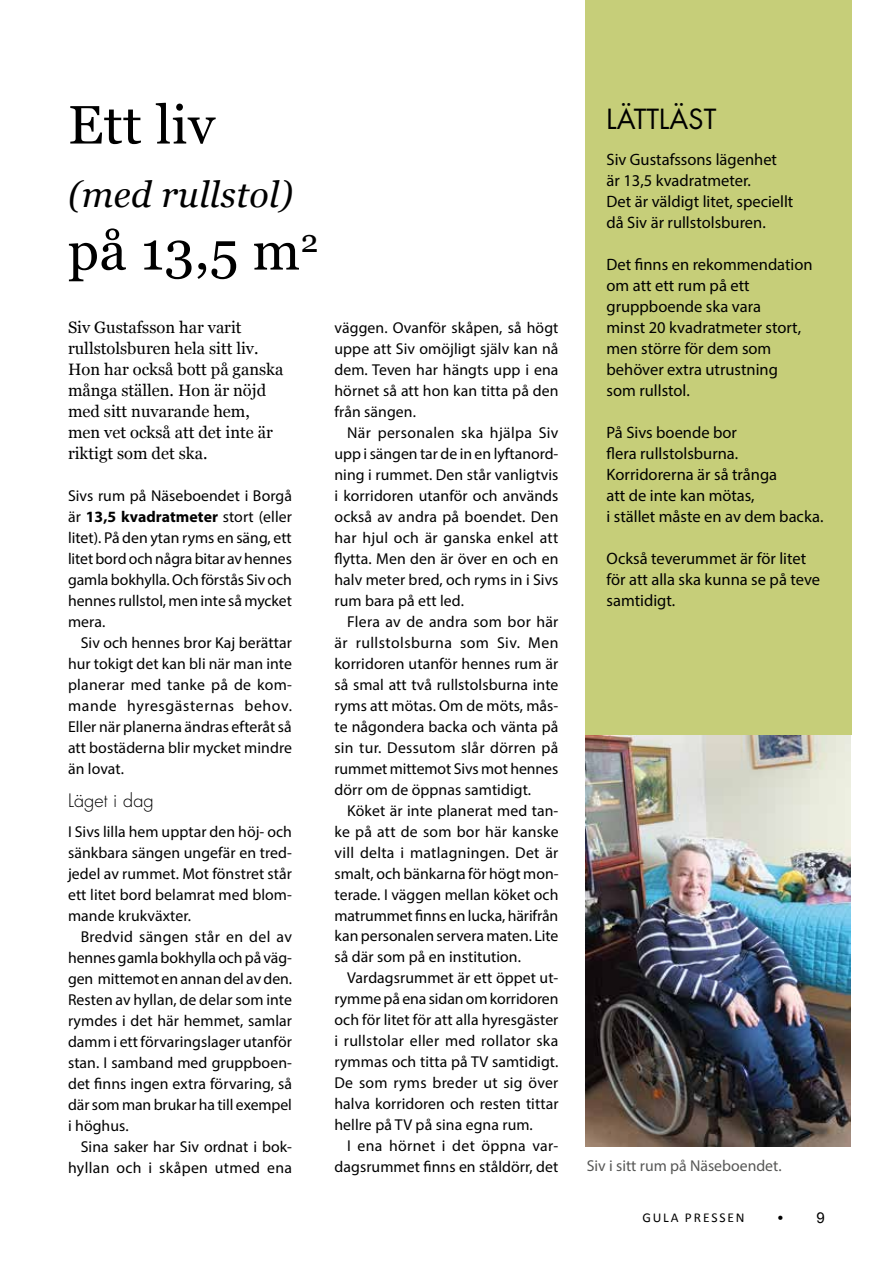
<style>
.page{position:relative;width:893px;height:1263px;background:#fff}
.page>*{position:absolute;margin:0;border:0;box-sizing:border-box;transform-origin:0 0}
.t1{font:54px "Georgia";letter-spacing:.01em;color:#000}
.t2{font:italic 36px "Georgia";letter-spacing:.01em;color:#000}
.t3{font:27px "Futura Std";letter-spacing:.005em;color:#000}
.t4{font:300 18px "Futura Std";letter-spacing:.005em;color:#000}
.t5{font:16.5px/21px "Myriad Pro";color:#000}
.t6{font:16.5px/21px "Georgia";color:#000}
.t7{font:15.75px/21px "Myriad Pro";letter-spacing:.005em;color:#000;text-align:justify}
.t8{font:15.75px/21px "Myriad Pro";letter-spacing:.025em;color:#000;text-align:right}
.t9{font:15.75px "Myriad Pro";color:#575756}
.t10{font:13.5px "Calibri";letter-spacing:.14em;color:#000}
.s1{font-weight:700}
.s2{font-family:"Arial";font-size:15px}
</style>
<div class="page">
<div style="left:585px;top:0;width:267px;height:1114px;background:#c6ce79"></div>
<img style="left:586px;top:736px;width:265px;height:410px">
<h1 class="t1" style="left:68px;top:92px;width:148px">Ett liv</h1>
<h2 class="t2" style="left:68px;top:171px;width:227px">(med rullstol)</h2>
<h1 class="t1" style="left:68px;top:218px;width:252px">på 13,5 m<sup>2</sup></h1>
<p class="t6" style="left:68px;top:317px;width:217px">Siv Gustafsson har varit rullstolsburen hela sitt liv.<br>Hon har också bott på ganska många ställen. Hon är nöjd med sitt nuvarande hem, men vet också att det inte är riktigt som det ska.</p>
<p class="t7" style="left:68px;top:484px;width:225px">Sivs rum på Näseboendet i Borgå är <span class="s1">13,5 kvadratmeter</span> stort (eller litet). På den ytan ryms en säng, ett litet bord och några bitar av hennes gamla bokhylla. Och förstås Siv och hennes rullstol, men inte så mycket mera.</p>
<p class="t7" style="left:68px;top:631px;width:225px;text-indent:13px">Siv och hennes bror Kaj berättar hur tokigt det kan bli när man inte planerar med tanke på de kom&shy;mande hyresgästernas behov.<br>Eller när planerna ändras efteråt så att bostäderna blir mycket mindre än lovat.</p>
<p class="t4" style="left:68px;top:790px;width:87px">Läget i dag</p>
<p class="t7" style="left:68px;top:820px;width:225px">I Sivs lilla hem upptar den höj- och sänkbara sängen ungefär en tred&shy;jedel av rummet. Mot fönstret står ett litet bord belamrat med blom&shy;mande krukväxter.</p>
<p class="t7" style="left:68px;top:925px;width:225px;text-indent:13px">Bredvid sängen står en del av hennes gamla bokhylla och på väg&shy;gen mittemot en annan del av den.<br>Resten av hyllan, de delar som inte rymdes i det här hemmet, samlar damm i ett förvaringslager utanför stan. I samband med gruppboen&shy;det finns ingen extra förvaring, så där som man brukar ha till exempel i höghus.</p>
<p class="t8" style="left:68px;top:1135px;width:225px">Sina saker har Siv ordnat i bok&shy;hyllan och i skåpen utmed ena</p>
<p class="t7" style="left:334px;top:316px;width:225px">väggen. Ovanför skåpen, så högt uppe att Siv omöjligt själv kan nå dem. Teven har hängts upp i ena hörnet så att hon kan titta på den från sängen.</p>
<p class="t7" style="left:334px;top:421px;width:226px;text-indent:13px">När personalen ska hjälpa Siv upp i sängen tar de in en lyftanord&shy;ning i rummet. Den står vanligtvis i korridoren utanför och används också av andra på boendet. Den har hjul och är ganska enkel att flytta. Men den är över en och en halv meter bred, och ryms in i Sivs rum bara på ett led.</p>
<p class="t7" style="left:334px;top:610px;width:225px;text-indent:13px">Flera av de andra som bor här är rullstolsburna som Siv. Men korridoren utanför hennes rum är så smal att två rullstolsburna inte ryms att mötas. Om de möts, mås&shy;te någondera backa och vänta på sin tur. Dessutom slår dörren på rummet mittemot Sivs mot hennes dörr om de öppnas samtidigt.</p>
<p class="t7" style="left:334px;top:799px;width:226px;text-indent:13px">Köket är inte planerat med tan&shy;ke på att de som bor här kanske vill delta i matlagningen. Det är smalt, och bänkarna för högt mon&shy;terade. I väggen mellan köket och matrummet finns en lucka, härifrån kan personalen servera maten. Lite så där som på en institution.</p>
<p class="t7" style="left:334px;top:967px;width:225px;text-indent:13px">Vardagsrummet är ett öppet ut&shy;rymme på ena sidan om korridoren och för litet för att alla hyresgäster i rullstolar eller med rollator ska rymmas och titta på TV samtidigt.<br>De som ryms breder ut sig över halva korridoren och resten tittar hellre på TV på sina egna rum.</p>
<p class="t7" style="left:334px;top:1135px;width:225px;text-align:right">I ena hörnet i det öppna var&shy;dagsrummet finns en ståldörr, det</p>
<h3 class="t3" style="left:607px;top:101px;width:111px">LÄTTLÄST</h3>
<p class="t5" style="left:607px;top:148px;width:188px">Siv Gustafssons lägenhet är 13,5 kvadratmeter.<br>Det är väldigt litet, speciellt då Siv är rullstolsburen.</p>
<p class="t5" style="left:607px;top:253px;width:208px">Det finns en rekommendation om att ett rum på ett gruppboende ska vara<br>minst 20 kvadratmeter stort, men större för dem som behöver extra utrustning<br>som rullstol.</p>
<p class="t5" style="left:607px;top:421px;width:218px">På Sivs boende bor<br>flera rullstolsburna.<br>Korridorerna är så trånga<br>att de inte kan mötas,<br>i stället måste en av dem backa.</p>
<p class="t5" style="left:607px;top:547px;width:215px">Också teverummet är för litet för att alla ska kunna se på teve samtidigt.</p>
<p class="t9" style="left:587px;top:1156px;width:196px">Siv i sitt rum på Näseboendet.</p>
<p class="t10" style="left:642px;top:1209px;width:104px">GULA PRESSEN</p>
<p class="t10" style="left:777px;top:1209px;width:49px">• <span class="s2">9</span></p>
</div>
